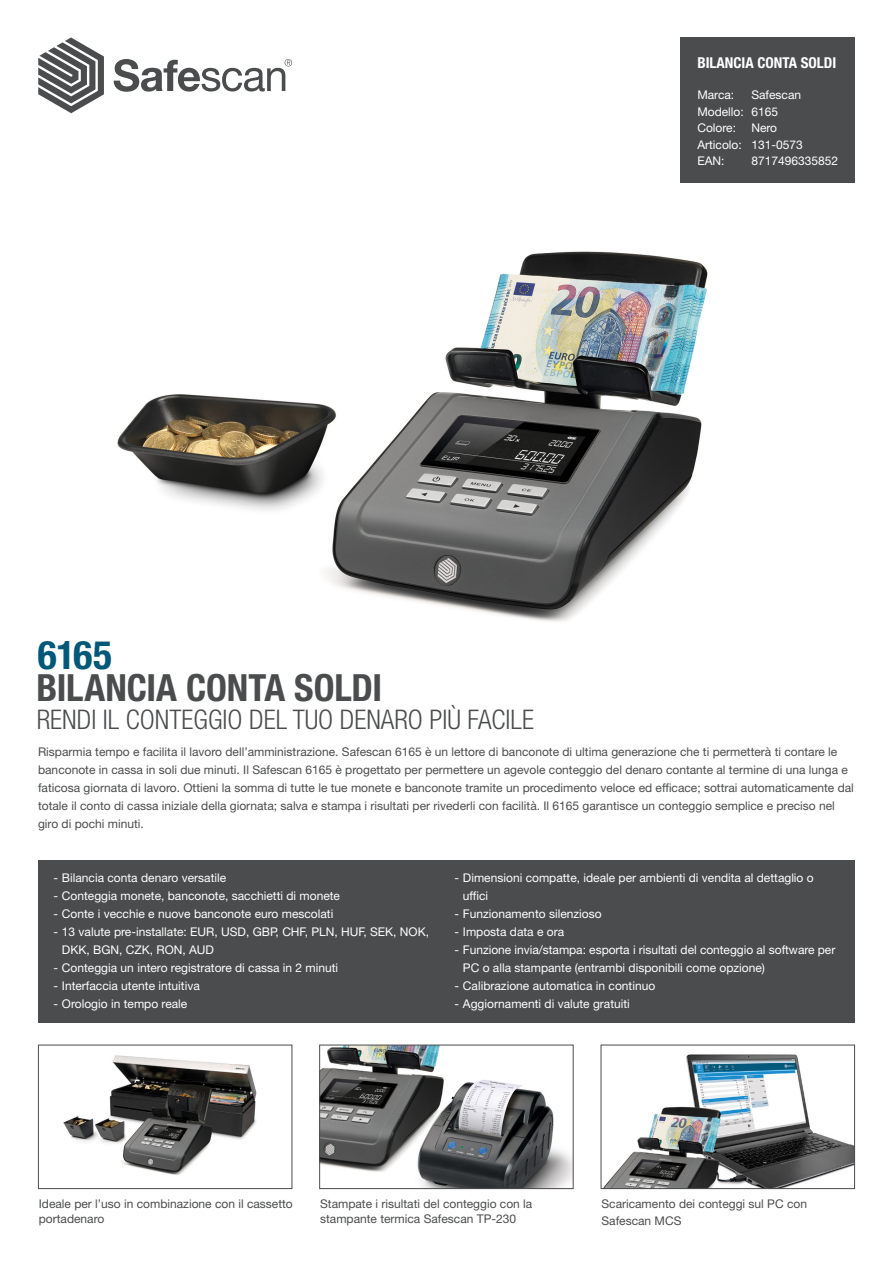
<style>
.page{position:relative;width:893px;height:1263px;background:#fff}
.page>*{position:absolute;margin:0;border:0;box-sizing:border-box;transform-origin:0 0}
.t1{font:700 condensed 39.45px "Helvetica Neue LT Std";color:#005879}
.t2{font:700 condensed 37.5px "Helvetica Neue LT Std";letter-spacing:-.005em;color:#4b4c4d}
.t3{font:300 condensed 27px "Helvetica Neue LT Std";color:#4b4c4d}
.t4{font:700 condensed 15px "Helvetica Neue LT Std";color:#fff}
.Platte_tekst{font:12px/18px "Helvetica Neue LT Std";color:#4b4c4d}
.Tabel{font:12px/18px "Helvetica Neue LT Std";color:#fff}
</style>
<div class="page">
<div style="left:680px;top:37px;width:175px;height:146px;background:#4b4c4d"></div>
<svg style="left:38px;top:37px;width:66px;height:76px"></svg>
<svg style="left:114px;top:59px;width:178px;height:33px"></svg>
<div style="left:38px;top:860px;width:817px;height:163px;background:#4b4c4d"></div>
<img style="left:117px;top:251px;width:591px;height:371px">
<img style="left:321px;top:1047px;width:250px;height:140px">
<div style="left:319px;top:1045px;width:254px;height:144px;border:1px solid #4b4c4d"></div>
<img style="left:604px;top:1054px;width:249px;height:133px">
<div style="left:601px;top:1045px;width:254px;height:144px;border:1px solid #4b4c4d"></div>
<img style="left:63px;top:1055px;width:194px;height:120px">
<div style="left:38px;top:1045px;width:254px;height:144px;border:1px solid #4b4c4d"></div>
<p class="t4" style="left:697px;top:53px;width:140px">BILANCIA CONTA SOLDI</p>
<p class="Tabel" style="left:697px;top:86px;width:38px">Marca:</p>
<p class="Tabel" style="left:751px;top:86px;width:51px">Safescan</p>
<p class="Tabel" style="left:697px;top:102px;width:82px">Modello: 6165</p>
<p class="Tabel" style="left:697px;top:119px;width:40px">Colore:</p>
<p class="Tabel" style="left:751px;top:119px;width:27px">Nero</p>
<p class="Tabel" style="left:697px;top:135px;width:107px">Articolo: 131-0573</p>
<p class="Tabel" style="left:697px;top:152px;width:29px">EAN:</p>
<p class="Tabel" style="left:751px;top:152px;width:88px">8717496335852</p>
<p class="t1" style="left:38px;top:631px;width:76px">6165</p>
<p class="t3" style="left:37px;top:704px;width:499px">RENDI IL CONTEGGIO DEL TUO DENARO PIÙ FACILE</p>
<p class="t2" style="left:36px;top:665px;width:347px">BILANCIA CONTA SOLDI</p>
<p class="Platte_tekst" style="left:38px;top:743px;width:817px">Risparmia tempo e facilita il lavoro dell’amministrazione. Safescan 6165 è un lettore di banconote di ultima generazione che ti permetterà ti contare le banconote in cassa in soli due minuti. Il Safescan 6165 è progettato per permettere un agevole conteggio del denaro contante al termine di una lunga e faticosa giornata di lavoro. Ottieni la somma di tutte le tue monete e banconote tramite un procedimento veloce ed efficace; sottrai automaticamente dal totale il conto di cassa iniziale della giornata; salva e stampa i risultati per rivederli con facilità. Il 6165 garantisce un conteggio semplice e preciso nel giro di pochi minuti.</p>
<p class="Tabel" style="left:53px;top:869px;width:174px">- Bilancia conta denaro versatile</p>
<p class="Tabel" style="left:53px;top:887px;width:288px">- Conteggia monete, banconote, sacchietti di monete</p>
<p class="Tabel" style="left:53px;top:905px;width:281px">- Conte i vecchie e nuove banconote euro mescolati</p>
<p class="Tabel" style="left:62px;top:923px;width:369px;text-indent:-9px">- 13 valute pre-installate: EUR, USD, GBP, CHF, PLN, HUF, SEK, NOK,<br>DKK, BGN, CZK, RON, AUD</p>
<p class="Tabel" style="left:53px;top:959px;width:286px">- Conteggia un intero registratore di cassa in 2 minuti</p>
<p class="Tabel" style="left:53px;top:977px;width:148px">- Interfaccia utente intuitiva</p>
<p class="Tabel" style="left:53px;top:995px;width:135px">- Orologio in tempo reale</p>
<p class="Tabel" style="left:463px;top:869px;width:352px;text-indent:-9px">- Dimensioni compatte, ideale per ambienti di vendita al dettaglio o uffici</p>
<p class="Tabel" style="left:454px;top:905px;width:149px">- Funzionamento silenzioso</p>
<p class="Tabel" style="left:454px;top:923px;width:111px">- Imposta data e ora</p>
<p class="Tabel" style="left:463px;top:941px;width:374px;text-indent:-9px">- Funzione invia/stampa: esporta i risultati del conteggio al software per<br>PC o alla stampante (entrambi disponibili come opzione)</p>
<p class="Tabel" style="left:454px;top:977px;width:202px">- Calibrazione automatica in continuo</p>
<p class="Tabel" style="left:454px;top:995px;width:177px">- Aggiornamenti di valute gratuiti</p>
<p class="Platte_tekst" style="left:39px;top:1196px;width:256px;line-height:15px">Ideale per l’uso in combinazione con il cassetto portadenaro</p>
<p class="Platte_tekst" style="left:320px;top:1196px;width:214px;line-height:15px">Stampate i risultati del conteggio con la stampante termica Safescan TP-230</p>
<p class="Platte_tekst" style="left:601px;top:1196px;width:207px;line-height:16.5px">Scaricamento dei conteggi sul PC con<br>Safescan MCS</p>
</div>
